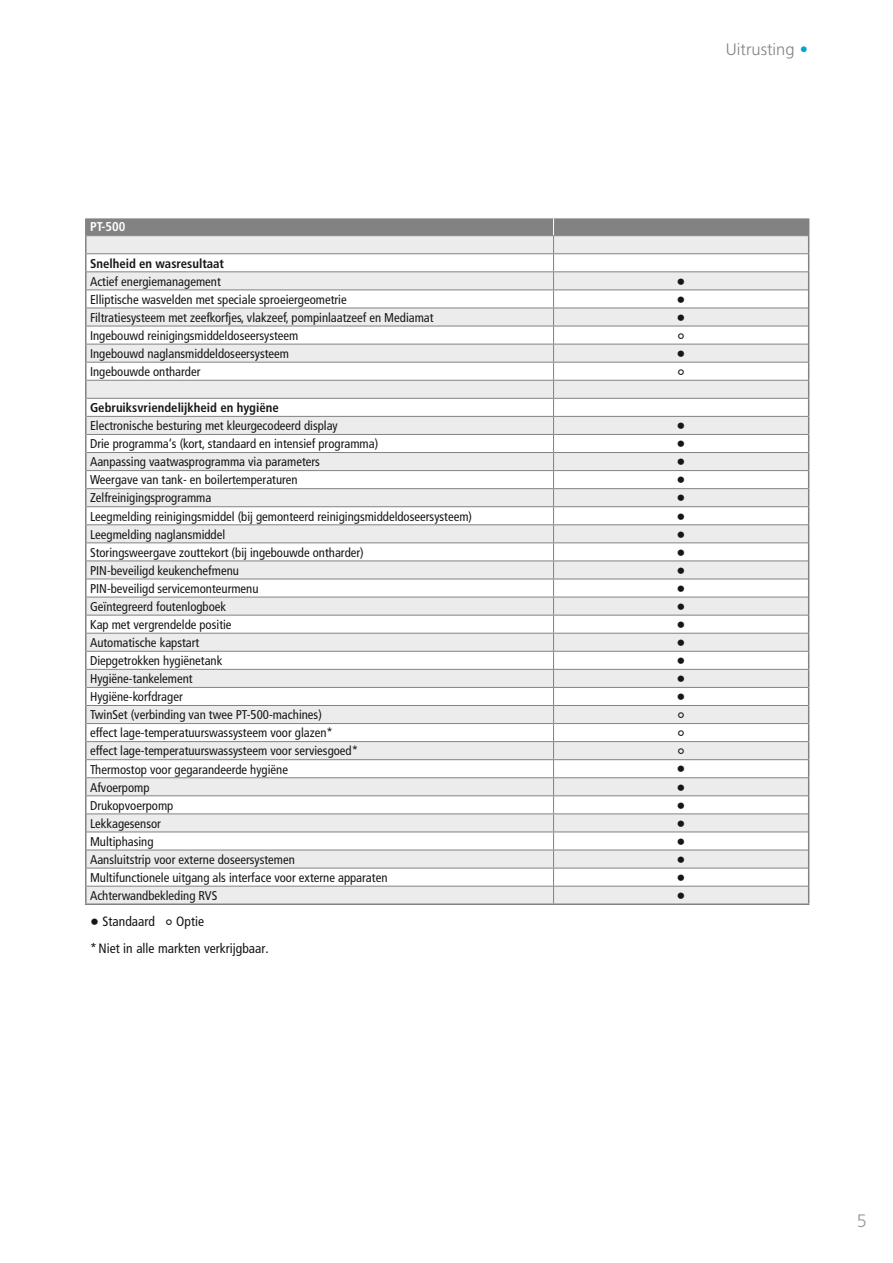
<style>
.page{position:relative;width:893px;height:1263px;background:#fff}
.page>*{position:absolute;margin:0;border:0;box-sizing:border-box;transform-origin:0 0}
.t1{font:condensed 18px "Frutiger";color:#151616}
.t2{font:300 18px "Frutiger";color:#989899}
.t3{font:300 16.5px "Frutiger";color:#818281}
.t4{font:condensed 13.5px/27.2px "Frutiger";color:#151616}
.t5{font:condensed 12.75px "Frutiger";color:#151616}
.t6{font:700 condensed 12.75px "Frutiger";color:#151616}
.t7{font:700 condensed 12.75px "Frutiger";color:#fff}
.s1{color:#00a3d4}
.s2{font-size:18px}
</style>
<div class="page">
<svg style="left:85px;top:218px;width:724px;height:685px"></svg>
<hr style="left:554px;top:886px;width:254px;height:1px;background:#818281">
<hr style="left:85px;top:903px;width:724px;height:2px;background:#818281">
<p class="t3" style="left:726px;top:43px;width:84px">Uitrusting <span class="s1">•</span></p>
<p class="t7" style="left:90px;top:222px;width:37px">PT-500</p>
<p class="t6" style="left:90px;top:258px;width:136px">Snelheid en wasresultaat</p>
<p class="t5" style="left:90px;top:276px;width:132px">Actief energiemanagement</p>
<h1 class="t1" style="left:677px;top:274px;width:10px">•</h1>
<p class="t5" style="left:90px;top:294px;width:258px">Elliptische wasvelden met speciale sproeiergeometrie</p>
<h1 class="t1" style="left:677px;top:292px;width:10px">•</h1>
<p class="t5" style="left:90px;top:312px;width:345px">Filtratiesysteem met zeefkorfjes, vlakzeef, pompinlaatzeef en Mediamat</p>
<h1 class="t1" style="left:677px;top:310px;width:10px">•</h1>
<p class="t5" style="left:90px;top:330px;width:210px">Ingebouwd reinigingsmiddeldoseersysteem</p>
<h1 class="t1" style="left:677px;top:332px;width:9px">°</h1>
<p class="t5" style="left:90px;top:348px;width:200px">Ingebouwd naglansmiddeldoseersysteem</p>
<h1 class="t1" style="left:677px;top:346px;width:10px">•</h1>
<p class="t5" style="left:90px;top:366px;width:112px">Ingebouwde ontharder</p>
<h1 class="t1" style="left:677px;top:368px;width:9px">°</h1>
<p class="t6" style="left:90px;top:403px;width:190px">Gebruiksvriendelijkheid en hygiëne</p>
<p class="t5" style="left:90px;top:421px;width:249px">Electronische besturing met kleurgecodeerd display</p>
<h1 class="t1" style="left:677px;top:419px;width:10px">•</h1>
<p class="t5" style="left:90px;top:439px;width:290px">Drie programma‘s (kort, standaard en intensief programma)</p>
<h1 class="t1" style="left:677px;top:437px;width:10px">•</h1>
<p class="t5" style="left:90px;top:457px;width:231px">Aanpassing vaatwasprogramma via parameters</p>
<h1 class="t1" style="left:677px;top:455px;width:10px">•</h1>
<p class="t5" style="left:90px;top:475px;width:209px">Weergave van tank- en boilertemperaturen</p>
<h1 class="t1" style="left:677px;top:473px;width:10px">•</h1>
<p class="t5" style="left:90px;top:493px;width:123px">Zelfreinigingsprogramma</p>
<h1 class="t1" style="left:677px;top:491px;width:10px">•</h1>
<p class="t5" style="left:90px;top:511px;width:384px">Leegmelding reinigingsmiddel (bij gemonteerd reinigingsmiddeldoseersysteem)</p>
<h1 class="t1" style="left:677px;top:509px;width:10px">•</h1>
<p class="t5" style="left:90px;top:529px;width:137px">Leegmelding naglansmiddel</p>
<h1 class="t1" style="left:677px;top:527px;width:10px">•</h1>
<p class="t5" style="left:90px;top:547px;width:275px">Storingsweergave zouttekort (bij ingebouwde ontharder)</p>
<h1 class="t1" style="left:677px;top:545px;width:10px">•</h1>
<p class="t5" style="left:90px;top:565px;width:150px">PIN-beveiligd keukenchefmenu</p>
<h1 class="t1" style="left:677px;top:563px;width:10px">•</h1>
<p class="t5" style="left:90px;top:583px;width:170px">PIN-beveiligd servicemonteurmenu</p>
<h1 class="t1" style="left:677px;top:581px;width:10px">•</h1>
<p class="t5" style="left:90px;top:601px;width:138px">Geïntegreerd foutenlogboek</p>
<h1 class="t1" style="left:677px;top:599px;width:10px">•</h1>
<p class="t5" style="left:90px;top:619px;width:143px">Kap met vergrendelde positie</p>
<h1 class="t1" style="left:677px;top:617px;width:10px">•</h1>
<p class="t5" style="left:90px;top:637px;width:111px">Automatische kapstart</p>
<h1 class="t1" style="left:677px;top:635px;width:10px">•</h1>
<p class="t5" style="left:90px;top:655px;width:134px">Diepgetrokken hygiënetank</p>
<h1 class="t1" style="left:677px;top:653px;width:10px">•</h1>
<p class="t5" style="left:90px;top:674px;width:104px">Hygiëne-tankelement</p>
<h1 class="t1" style="left:677px;top:672px;width:10px">•</h1>
<p class="t5" style="left:90px;top:692px;width:94px">Hygiëne-korfdrager</p>
<h1 class="t1" style="left:677px;top:690px;width:10px">•</h1>
<p class="t5" style="left:90px;top:710px;width:233px">TwinSet (verbinding van twee PT-500-machines)</p>
<h1 class="t1" style="left:677px;top:711px;width:9px">°</h1>
<p class="t5" style="left:90px;top:728px;width:244px">effect lage-temperatuurswassysteem voor glazen*</p>
<h1 class="t1" style="left:677px;top:729px;width:9px">°</h1>
<p class="t5" style="left:90px;top:746px;width:270px">effect lage-temperatuurswassysteem voor serviesgoed*</p>
<h1 class="t1" style="left:677px;top:748px;width:9px">°</h1>
<p class="t5" style="left:90px;top:764px;width:200px">Thermostop voor gegarandeerde hygiëne</p>
<h1 class="t1" style="left:677px;top:762px;width:10px">•</h1>
<p class="t5" style="left:90px;top:782px;width:61px">Afvoerpomp</p>
<h1 class="t1" style="left:677px;top:780px;width:10px">•</h1>
<p class="t5" style="left:90px;top:800px;width:85px">Drukopvoerpomp</p>
<h1 class="t1" style="left:677px;top:798px;width:10px">•</h1>
<p class="t5" style="left:90px;top:818px;width:73px">Lekkagesensor</p>
<h1 class="t1" style="left:677px;top:816px;width:10px">•</h1>
<p class="t5" style="left:90px;top:836px;width:65px">Multiphasing</p>
<h1 class="t1" style="left:677px;top:834px;width:10px">•</h1>
<p class="t5" style="left:90px;top:854px;width:206px">Aansluitstrip voor externe doseersystemen</p>
<h1 class="t1" style="left:677px;top:852px;width:10px">•</h1>
<p class="t5" style="left:90px;top:872px;width:299px">Multifunctionele uitgang als interface voor externe apparaten</p>
<h1 class="t1" style="left:677px;top:870px;width:10px">•</h1>
<p class="t5" style="left:90px;top:890px;width:129px">Achterwandbekleding RVS</p>
<h1 class="t1" style="left:677px;top:888px;width:10px">•</h1>
<p class="t4" style="left:90px;top:909px;width:180px"><span class="s2">•</span> Standaard <span class="s2">°</span> Optie<br>* Niet in alle markten verkrijgbaar.</p>
<h1 class="t2" style="left:857px;top:1213px;width:12px">5</h1>
</div>
